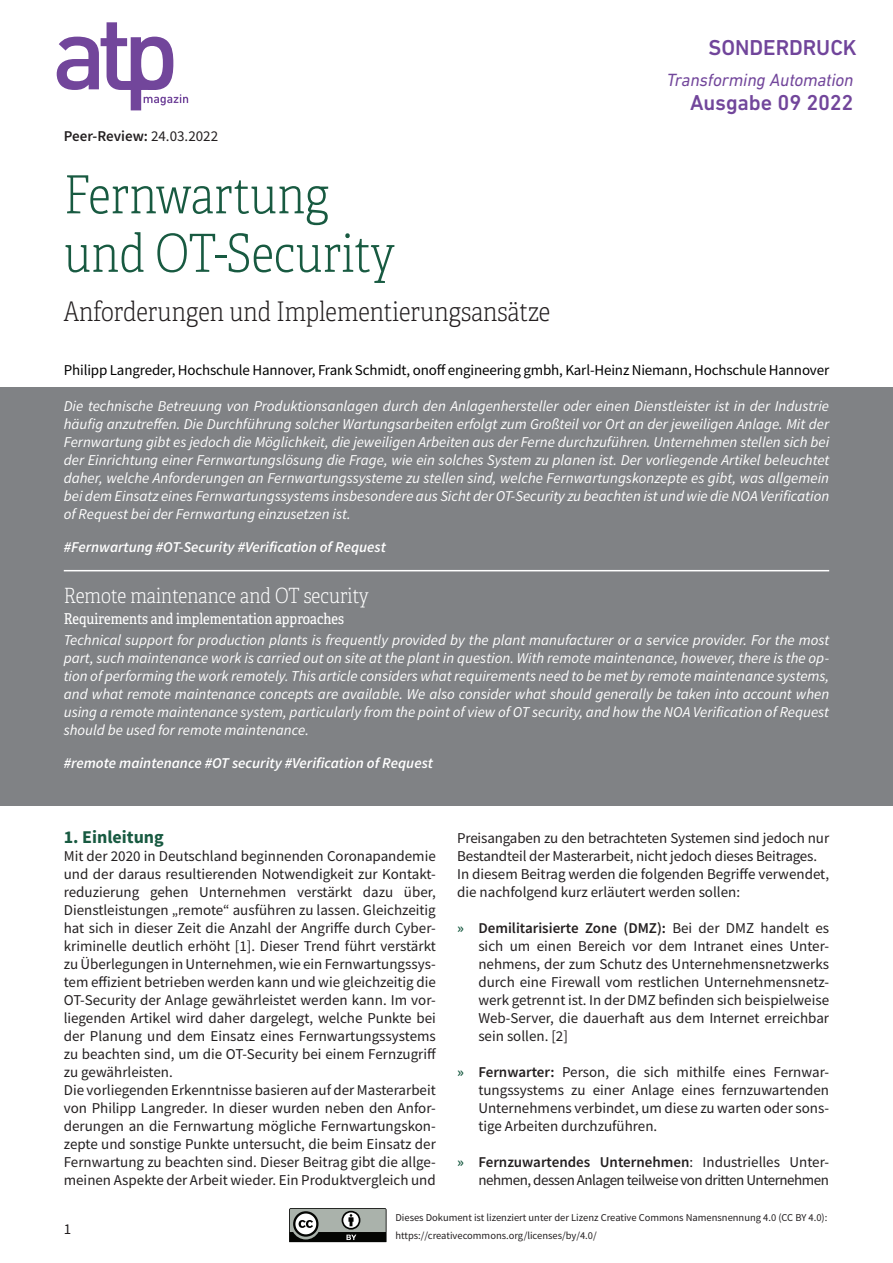
<style>
.page{position:relative;width:893px;height:1263px;background:#fff}
.page>*{position:absolute;margin:0;border:0;box-sizing:border-box;transform-origin:0 0}
.t1{font:52.5px/58.5px "Adelle Condensed Th";color:#185a41}
.t2{font:27px "Adelle Condensed Th";color:#231f20}
.t3{font:500 21.9px "DIN Next LT Pro";letter-spacing:-.01em;color:#72469b}
.t4{font:500 21.9px "DIN Next LT Pro";color:#71459b}
.t5{font:21px "Adelle Condensed Th";color:#fff}
.t6{font:italic 18px "DIN Next LT Pro";letter-spacing:-.01em;color:#72469b}
.t7{font:700 18px "Source Sans Pro";color:#185a41}
.t8{font:15px/18px "Source Sans Pro";color:#231f20}
.t9{font:italic 15px/18px "Source Sans Pro";color:#fff;text-align:justify}
.t10{font:15px "Source Sans Pro";letter-spacing:-.01em;color:#000001}
.t11{font:15px/18px "Source Sans Pro";letter-spacing:-.03em;color:#231f20;text-align:right}
.t12{font:italic 600 15px "Source Sans Pro";color:#fff}
.t13{font:15px "Adelle Condensed";color:#fff}
.t14{font:600 15px "Source Sans Pro";color:#231f20}
.t15{font:10.5px/18px "Source Sans Pro";color:#231f20}
.s1{font-weight:400}
.s2{font-weight:600;color:#185a41}
.s3{font-weight:600}
</style>
<div class="page">
<div style="left:0;top:387px;width:893px;height:418px;background:#808285"></div>
<hr style="left:64px;top:570px;width:765px;height:1px;background:#fff">
<svg style="left:57px;top:22px;width:131px;height:88px"></svg>
<svg style="left:289px;top:1208px;width:98px;height:35px;background:#787c78"></svg>
<h3 class="t4" style="left:709px;top:34px;width:150px">SONDERDRUCK</h3>
<p class="t6" style="left:667px;top:70px;width:188px">Transforming Automation</p>
<p class="t14" style="left:64px;top:126px;width:156px">Peer-Review: <span class="s1">24.03.2022</span></p>
<h3 class="t3" style="left:690px;top:90px;width:165px">Ausgabe 09 2022</h3>
<h1 class="t1" style="left:64px;top:164px;width:332px">Fernwartung und OT-Security</h1>
<h2 class="t2" style="left:64px;top:293px;width:488px">Anforderungen und Implementierungsansätze</h2>
<p class="t10" style="left:64px;top:361px;width:767px">Philipp Langreder, Hochschule Hannover, Frank Schmidt, onoff engineering gmbh, Karl-Heinz Niemann, Hochschule Hannover</p>
<p class="t9" style="left:64px;top:397px;width:767px">Die technische Betreuung von Produktionsanlagen durch den Anlagenhersteller oder einen Dienstleister ist in der Industrie häufig anzutreffen. Die Durchführung solcher Wartungsarbeiten erfolgt zum Großteil vor Ort an der jeweiligen Anlage. Mit der Fernwartung gibt es jedoch die Möglichkeit, die jeweiligen Arbeiten aus der Ferne durchzuführen. Unternehmen stellen sich bei der Einrichtung einer Fernwartungslösung die Frage, wie ein solches System zu planen ist. Der vorliegende Artikel beleuchtet daher, welche Anforderungen an Fernwartungssysteme zu stellen sind, welche Fernwartungskonzepte es gibt, was allgemein bei dem Einsatz eines Fernwartungssystems insbesondere aus Sicht der OT-Security zu beachten ist und wie die NOA Verification of Request bei der Fernwartung einzusetzen ist.</p>
<p class="t12" style="left:64px;top:537px;width:324px">#Fernwartung #OT-Security #Verification of Request</p>
<h3 class="t5" style="left:64px;top:581px;width:307px">Remote maintenance and OT security</h3>
<p class="t13" style="left:64px;top:608px;width:282px">Requirements and implementation approaches</p>
<p class="t9" style="left:64px;top:631px;width:767px">Technical support for production plants is frequently provided by the plant manufacturer or a service provider. For the most part, such maintenance work is carried out on site at the plant in question. With remote maintenance, however, there is the op&shy;tion of performing the work remotely. This article considers what requirements need to be met by remote maintenance systems, and what remote maintenance concepts are available. We also consider what should generally be taken into account when using a remote maintenance system, particularly from the point of view of OT security, and how the NOA Verification of Request should be used for remote maintenance.</p>
<p class="t12" style="left:64px;top:753px;width:371px">#remote maintenance #OT security #Verification of Request</p>
<p class="t7" style="left:64px;top:825px;width:102px">1. Einleitung</p>
<p class="t8" style="left:64px;top:847px;width:374px">Mit der 2020 in Deutschland beginnenden Coronapandemie und der daraus resultierenden Notwendigkeit zur Kontakt&shy;reduzierung gehen Unternehmen verstärkt dazu über, Dienstleistungen „remote“ ausführen zu lassen. Gleichzeitig hat sich in dieser Zeit die Anzahl der Angriffe durch Cyber&shy;kriminelle deutlich erhöht [1]. Dieser Trend führt verstärkt zu Überlegungen in Unternehmen, wie ein Fernwartungssys&shy;tem effizient betrieben werden kann und wie gleichzeitig die OT-Security der Anlage gewährleistet werden kann. Im vor&shy;liegenden Artikel wird daher dargelegt, welche Punkte bei der Planung und dem Einsatz eines Fernwartungssystems zu beachten sind, um die OT-Security bei einem Fernzugriff zu gewährleisten.<br>Die vorliegenden Erkenntnisse basieren auf der Masterarbeit von Philipp Langreder. In dieser wurden neben den Anfor&shy;derungen an die Fernwartung mögliche Fernwartungskon&shy;zepte und sonstige Punkte untersucht, die beim Einsatz der Fernwartung zu beachten sind. Dieser Beitrag gibt die allge&shy;meinen Aspekte der Arbeit wieder. Ein Produktvergleich und</p>
<p class="t8" style="left:457px;top:829px;width:374px">Preisangaben zu den betrachteten Systemen sind jedoch nur Bestandteil der Masterarbeit, nicht jedoch dieses Beitrages.<br>In diesem Beitrag werden die folgenden Begriffe verwendet, die nachfolgend kurz erläutert werden sollen:</p>
<p class="t8" style="left:478px;top:919px;width:352px;text-align:justify;text-indent:-21px"><span class="s2">»</span> <span class="s3">Demilitarisierte Zone (DMZ):</span> Bei der DMZ handelt es sich um einen Bereich vor dem Intranet eines Unter&shy;nehmens, der zum Schutz des Unternehmensnetzwerks durch eine Firewall vom restlichen Unternehmensnetz&shy;werk getrennt ist. In der DMZ befinden sich beispielweise Web-Server, die dauerhaft aus dem Internet erreichbar sein sollen. [2]</p>
<p class="t8" style="left:478px;top:1063px;width:352px;text-align:justify;text-indent:-21px"><span class="s2">»</span> <span class="s3">Fernwarter:</span> Person, die sich mithilfe eines Fernwar&shy;tungssystems zu einer Anlage eines fernzuwartenden Unternehmens verbindet, um diese zu warten oder sons&shy;tige Arbeiten durchzuführen.</p>
<p class="t11" style="left:457px;top:1153px;width:374px"><span class="s2">»</span> <span class="s3">Fernzuwartendes Unternehmen</span>: Industrielles Unter&shy;nehmen, dessen Anlagen teilweise von dritten Unternehmen</p>
<p class="t8" style="left:64px;top:1220px;width:9px">1</p>
<p class="t15" style="left:395px;top:1209px;width:433px">Dieses Dokument ist lizenziert unter der Lizenz Creative Commons Namensnennung 4.0 (CC BY 4.0): https://creativecommons.org/licenses/by/4.0/</p>
</div>
